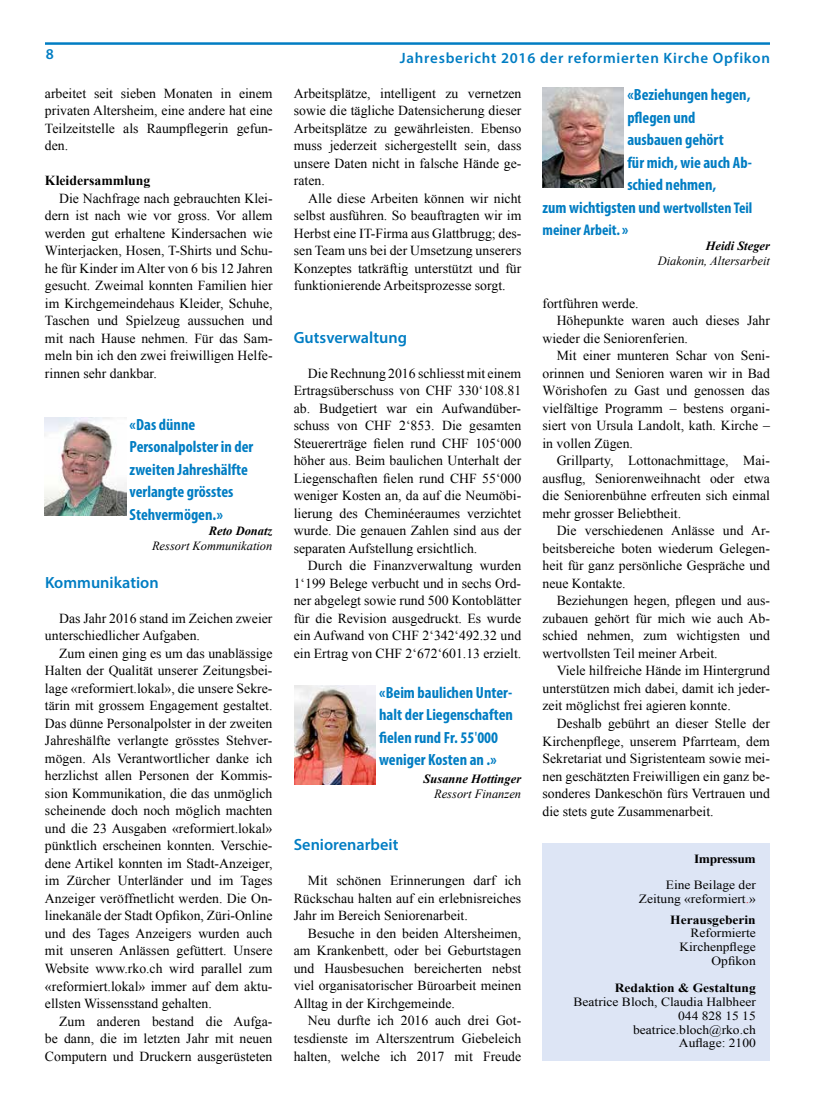
<style>
.page{position:relative;width:815px;height:1106px;background:#fff}
.page>*{position:absolute;margin:0;border:0;box-sizing:border-box;transform-origin:0 0}
.t1{font:700 condensed 16.25px/22.5px "Myriad Pro";color:#007dc3}
.t2{font:600 16.25px "Myriad Pro";color:#007dc3}
.t3{font:700 condensed 15.5px "Myriad Pro";color:#007dc3}
.t4{font:600 15px "Myriad Pro";letter-spacing:.05em;color:#007dc3}
.t5{font:13.75px/17.5px "Times New Roman";color:#000;text-align:justify}
.t6{font:700 13.75px "Times New Roman";color:#000}
.t7{font:12.5px/13.8px "Times New Roman";color:#000;text-align:right;scale:1.08 1}
.t8{font:italic 12.5px "Times New Roman";color:#000}
.t9{font:italic 700 12.5px "Times New Roman";color:#000}
.t10{font:700 12.5px "Times New Roman";color:#000;scale:1.08 1}
.t11{font:700 12.5px "Times New Roman";letter-spacing:-.03em;color:#000;scale:1.08 1}
.s1{font-weight:400;font-stretch:normal}
.s2{font-size:15.5px}
.s3{font-size:16.25px}
.s4{color:#d2232a}
</style>
<div class="page">
<hr style="left:45px;top:42px;width:725px;height:3px;background:#007dc3">
<div style="left:543px;top:843px;width:227px;height:218px;background:#dde5f5"></div>
<img style="left:542px;top:88px;width:82px;height:99px">
<img style="left:45px;top:417px;width:81px;height:98px">
<img style="left:294px;top:685px;width:82px;height:100px">
<p class="t4" style="left:46px;top:45px;width:10px">8</p>
<p class="t4" style="left:400px;top:48px;width:371px">Jahresbericht 2016 der reformierten Kirche Opfikon</p>
<p class="t5" style="left:45px;top:84px;width:229px">arbeitet seit sieben Monaten in einem privaten Altersheim, eine andere hat eine Teilzeitstelle als Raumpflegerin gefun&shy;den.</p>
<p class="t6" style="left:45px;top:171px;width:107px">Kleidersammlung</p>
<p class="t5" style="left:45px;top:189px;width:229px;text-indent:14px">Die Nachfrage nach gebrauchten Klei&shy;dern ist nach wie vor gross. Vor allem werden gut erhaltene Kindersachen wie Winterjacken, Hosen, T-Shirts und Schu&shy;he für Kinder im Alter von 6 bis 12 Jahren gesucht. Zweimal konnten Familien hier im Kirchgemeindehaus Kleider, Schuhe, Taschen und Spielzeug aussuchen und mit nach Hause nehmen. Für das Sam&shy;meln bin ich den zwei freiwilligen Helfe&shy;rinnen sehr dankbar.</p>
<p class="t1" style="left:130px;top:413px;width:125px">«Das dünne<br>Personalpolster in der zweiten Jahreshälfte verlangte grösstes<br>Stehvermögen.»</p>
<p class="t9" style="left:209px;top:522px;width:65px">Reto Donatz</p>
<p class="t8" style="left:152px;top:537px;width:122px">Ressort Kommunikation</p>
<p class="t2" style="left:45px;top:572px;width:115px">Kommunikation</p>
<p class="t5" style="left:45px;top:609px;width:229px;text-indent:14px">Das Jahr 2016 stand im Zeichen zweier unterschiedlicher Aufgaben.</p>
<p class="t5" style="left:45px;top:644px;width:229px;text-indent:14px">Zum einen ging es um das unablässige Halten der Qualität unserer Zeitungsbei&shy;lage «reformiert.lokal», die unsere Sekre&shy;tärin mit grossem Engagement gestaltet.<br>Das dünne Personalpolster in der zweiten Jahreshälfte verlangte grösstes Stehver&shy;mögen. Als Verantwortlicher danke ich herzlichst allen Personen der Kommis&shy;sion Kommunikation, die das unmöglich scheinende doch noch möglich machten und die 23 Ausgaben «reformiert.lokal» pünktlich erscheinen konnten. Verschie&shy;dene Artikel konnten im Stadt-Anzeiger, im Zürcher Unterländer und im Tages Anzeiger veröffnetlicht werden. Die On&shy;linekanäle der Stadt Opfikon, Züri-Online und des Tages Anzeigers wurden auch mit unseren Anlässen gefüttert. Unsere Website www.rko.ch wird parallel zum «reformiert.lokal» immer auf dem aktu&shy;ellsten Wissensstand gehalten.</p>
<p class="t5" style="left:45px;top:1012px;width:229px;text-indent:14px">Zum anderen bestand die Aufga&shy;be dann, die im letzten Jahr mit neuen Computern und Druckern ausgerüsteten</p>
<p class="t5" style="left:294px;top:84px;width:229px">Arbeitsplätze, intelligent zu vernetzen sowie die tägliche Datensicherung dieser Arbeitsplätze zu gewährleisten. Ebenso muss jederzeit sichergestellt sein, dass unsere Daten nicht in falsche Hände ge&shy;raten.</p>
<p class="t5" style="left:294px;top:189px;width:229px;text-indent:14px">Alle diese Arbeiten können wir nicht selbst ausführen. So beauftragten wir im Herbst eine IT-Firma aus Glattbrugg; des&shy;sen Team uns bei der Umsetzung unserers Konzeptes tatkräftig unterstützt und für funktionierende Arbeitsprozesse sorgt.</p>
<p class="t2" style="left:294px;top:327px;width:115px">Gutsverwaltung</p>
<p class="t5" style="left:294px;top:364px;width:229px;text-indent:14px">Die Rechnung 2016 schliesst mit einem Ertragsüberschuss von CHF 330‘108.81 ab. Budgetiert war ein Aufwandüber&shy;schuss von CHF 2‘853. Die gesamten Steuererträge fielen rund CHF 105‘000 höher aus. Beim baulichen Unterhalt der Liegenschaften fielen rund CHF 55‘000 weniger Kosten an, da auf die Neumöbi&shy;lierung des Cheminéeraumes verzichtet wurde. Die genauen Zahlen sind aus der separaten Aufstellung ersichtlich.</p>
<p class="t5" style="left:294px;top:556px;width:229px;text-indent:14px">Durch die Finanzverwaltung wurden 1‘199 Belege verbucht und in sechs Ord&shy;ner abgelegt sowie rund 500 Kontoblätter für die Revision ausgedruckt. Es wurde ein Aufwand von CHF 2‘342‘492.32 und ein Ertrag von CHF 2‘672‘601.13 erzielt.</p>
<p class="t1" style="left:379px;top:681px;width:135px">«Beim baulichen Unter&shy;halt der Liegenschaften fielen rund Fr. 55<span class="s1">'</span>000 weniger Kosten an .»</p>
<p class="t9" style="left:424px;top:770px;width:99px">Susanne Hottinger</p>
<p class="t8" style="left:434px;top:785px;width:89px">Ressort Finanzen</p>
<p class="t2" style="left:294px;top:834px;width:106px">Seniorenarbeit</p>
<p class="t5" style="left:294px;top:871px;width:229px;text-indent:14px">Mit schönen Erinnerungen darf ich Rückschau halten auf ein erlebnisreiches Jahr im Bereich Seniorenarbeit.</p>
<p class="t5" style="left:294px;top:924px;width:229px;text-indent:14px">Besuche in den beiden Altersheimen, am Krankenbett, oder bei Geburtstagen und Hausbesuchen bereicherten nebst viel organisatorischer Büroarbeit meinen Alltag in der Kirchgemeinde.</p>
<p class="t5" style="left:294px;top:1011px;width:229px;text-indent:14px">Neu durfte ich 2016 auch drei Got&shy;tesdienste im Alterszentrum Giebeleich halten, welche ich 2017 mit Freude</p>
<p class="t1" style="left:627px;top:83px;width:125px">«Beziehungen hegen,</p>
<p class="t1" style="left:627px;top:106px;width:70px">pflegen und</p>
<p class="t1" style="left:627px;top:128px;width:98px">ausbauen gehört</p>
<p class="t1" style="left:627px;top:151px;width:126px">für mich, wie auch Ab-</p>
<p class="t1" style="left:627px;top:173px;width:91px">schied nehmen,</p>
<p class="t1" style="left:542px;top:196px;width:211px">zum wichtigsten und <span class="s2">wertvollsten Teil</span></p>
<p class="t3" style="left:542px;top:220px;width:87px">meiner Arbeit.<span class="s3">»</span></p>
<p class="t9" style="left:706px;top:237px;width:66px">Heidi Steger</p>
<p class="t8" style="left:658px;top:252px;width:114px">Diakonin, Altersarbeit</p>
<p class="t5" style="left:542px;top:294px;width:98px">fortführen werde.</p>
<p class="t5" style="left:557px;top:312px;width:215px">Höhepunkte waren auch dieses Jahr</p>
<p class="t5" style="left:542px;top:329px;width:147px">wieder die Seniorenferien.</p>
<p class="t5" style="left:557px;top:347px;width:215px">Mit einer munteren Schar von Seni-</p>
<p class="t5" style="left:542px;top:364px;width:229px">orinnen und Senioren waren wir in Bad</p>
<p class="t5" style="left:542px;top:382px;width:229px">Wörishofen zu Gast und genossen das</p>
<p class="t5" style="left:542px;top:399px;width:229px">vielfältige Programm – bestens organi-</p>
<p class="t5" style="left:542px;top:417px;width:229px">siert von Ursula Landolt, kath. Kirche –</p>
<p class="t5" style="left:542px;top:434px;width:92px">in vollen Zügen.</p>
<p class="t5" style="left:557px;top:452px;width:215px">Grillparty, Lottonachmittage, Mai-</p>
<p class="t5" style="left:542px;top:469px;width:229px">ausflug, Seniorenweihnacht oder etwa</p>
<p class="t5" style="left:542px;top:487px;width:229px">die Seniorenbühne erfreuten sich einmal</p>
<p class="t5" style="left:542px;top:504px;width:140px">mehr grosser Beliebtheit.</p>
<p class="t5" style="left:557px;top:522px;width:215px">Die verschiedenen Anlässe und Ar-</p>
<p class="t5" style="left:542px;top:539px;width:229px">beitsbereiche boten wiederum Gelegen-</p>
<p class="t5" style="left:542px;top:557px;width:229px">heit für ganz persönliche Gespräche und</p>
<p class="t5" style="left:542px;top:574px;width:85px">neue Kontakte.</p>
<p class="t5" style="left:557px;top:592px;width:215px">Beziehungen hegen, pflegen und aus-</p>
<p class="t5" style="left:542px;top:609px;width:229px">zubauen gehört für mich wie auch Ab-</p>
<p class="t5" style="left:542px;top:627px;width:229px">schied nehmen, zum wichtigsten und</p>
<p class="t5" style="left:542px;top:644px;width:177px">wertvollsten Teil meiner Arbeit.</p>
<p class="t5" style="left:557px;top:662px;width:215px">Viele hilfreiche Hände im Hintergrund</p>
<p class="t5" style="left:542px;top:679px;width:229px">unterstützen mich dabei, damit ich jeder-</p>
<p class="t5" style="left:542px;top:697px;width:190px">zeit möglichst frei agieren konnte.</p>
<p class="t5" style="left:557px;top:714px;width:215px">Deshalb gebührt an dieser Stelle der</p>
<p class="t5" style="left:542px;top:732px;width:229px">Kirchenpflege, unserem Pfarrteam, dem</p>
<p class="t5" style="left:542px;top:749px;width:229px">Sekretariat und Sigristenteam sowie mei-</p>
<p class="t5" style="left:542px;top:767px;width:229px">nen geschätzten Freiwilligen ein ganz be-</p>
<p class="t5" style="left:542px;top:784px;width:229px">sonderes Dankeschön fürs Vertrauen und</p>
<p class="t5" style="left:542px;top:802px;width:173px">die stets gute Zusammenarbeit.</p>
<p class="t11" style="left:694px;top:850px;width:59px">Impressum</p>
<p class="t7" style="left:639px;top:877px;width:110px">Eine Beilage der<br>Zeitung «reformiert<span class="s4">.</span>»</p>
<p class="t10" style="left:670px;top:910px;width:81px">Herausgeberin</p>
<p class="t7" style="left:679px;top:926px;width:72px">Reformierte<br>Kirchenpflege<br>Opfikon</p>
<p class="t10" style="left:615px;top:979px;width:132px">Redaktion &amp; Gestaltung</p>
<p class="t7" style="left:574px;top:994px;width:170px">Beatrice Bloch, Claudia Halbheer<br>044 828 15 15 beatrice.bloch@rko.ch<br>Auflage: 2100</p>
</div>
